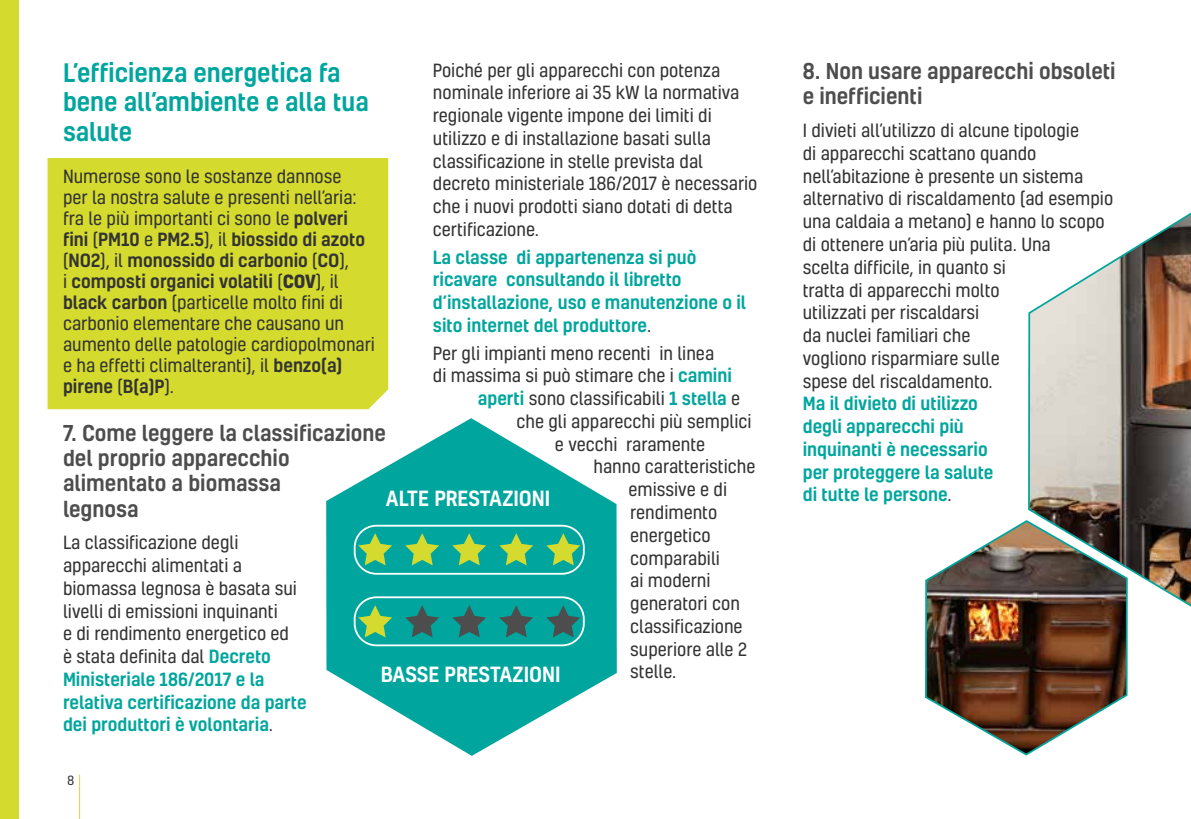
<style>
.page{position:relative;width:1191px;height:819px;background:#fff}
.page>*{position:absolute;margin:0;border:0;box-sizing:border-box;transform-origin:0 0}
.t1{font:500 24.5px/29.4px "Kelson";color:#00a69e}
.t2{font:500 21px/25.2px "Kelson";color:#4d4d4d}
.t3{font:500 20.12px "Kelson";color:#fff}
.t4{font:17.5px/22.8px "Kelson";color:#333}
.t5{font:500 17.5px/22.8px "Kelson";color:#00a69e}
.t6{font:12.25px "Kelson";color:#333}
.s1{font-weight:500}
.s2{font-weight:700}
.s3{font-weight:500;color:#00a69e}
.s4{font-weight:400;color:#333}
</style>
<div class="page">
<div style="left:48px;top:158px;width:340px;height:251px;background:#d4da2e"></div>
<img style="left:1028px;top:212px;width:163px;height:395px">
<img style="left:925px;top:519px;width:203px;height:237px">
<svg style="left:326px;top:418px;width:291px;height:337px;fill:#00a69e"></svg>
<svg style="left:358px;top:605px;width:34px;height:32px"></svg>
<svg style="left:405px;top:605px;width:34px;height:32px"></svg>
<svg style="left:452px;top:605px;width:34px;height:32px"></svg>
<svg style="left:499px;top:605px;width:34px;height:32px"></svg>
<svg style="left:546px;top:605px;width:34px;height:32px"></svg>
<svg style="left:358px;top:533px;width:34px;height:32px"></svg>
<svg style="left:405px;top:533px;width:34px;height:32px"></svg>
<svg style="left:452px;top:533px;width:34px;height:32px"></svg>
<svg style="left:499px;top:533px;width:34px;height:32px"></svg>
<svg style="left:546px;top:533px;width:34px;height:32px"></svg>
<div style="left:354px;top:524px;width:231px;height:50px;border:2px solid #fff;border-radius:22px"></div>
<div style="left:354px;top:596px;width:231px;height:50px;border:2px solid #fff;border-radius:22px"></div>
<hr style="left:79px;top:774px;width:1px;height:45px;background:#d4da2e">
<div style="left:0;top:0;width:18px;height:819px;background:#d4da2e"></div>
<h1 class="t1" style="left:63px;top:57px;width:307px">L’efficienza energetica fa bene all’ambiente e alla tua salute</h1>
<p class="t4" style="left:63px;top:165px;width:313px;line-height:21px">Numerose sono le sostanze dannose<br>per la nostra salute e presenti nell’aria: fra le più importanti ci sono le <span class="s1">polveri fini</span> (<span class="s1">PM10</span> e <span class="s1">PM2.5</span>), il <span class="s1">biossido di azoto </span>(<span class="s1">NO2</span>), il <span class="s1">monossido di carbonio</span> (<span class="s1">CO</span>),<br>i <span class="s1">composti organici volatili</span> (<span class="s2">COV</span>), il <span class="s1">black carbon</span> (particelle molto fini di carbonio elementare che causano un aumento delle patologie cardiopolmonari e ha effetti climalteranti), il <span class="s1">benzo(a) pirene</span> (<span class="s1">B(a)P</span>).</p>
<p class="t2" style="left:63px;top:420px;width:324px">7. Come leggere la classificazione del proprio apparecchio alimentato a biomassa<br>legnosa</p>
<p class="t4" style="left:63px;top:531px;width:245px">La classificazione degli apparecchi alimentati a biomassa legnosa è basata sui livelli di emissioni inquinanti<br>e di rendimento energetico ed<br>è stata definita dal <span class="s3">Decreto<br>Ministeriale 186/2017 e la relativa certificazione da parte dei produttori è volontaria</span>.</p>
<p class="t2" style="left:802px;top:58px;width:314px">8. Non usare apparecchi obsoleti e inefficienti</p>
<p class="t4" style="left:802px;top:119px;width:312px">I divieti all’utilizzo di alcune tipologie<br>di apparecchi scattano quando nell’abitazione è presente un sistema alternativo di riscaldamento (ad esempio una caldaia a metano) e hanno lo scopo di ottenere un’aria più pulita. Una<br>scelta difficile, in quanto si<br>tratta di apparecchi molto<br>utilizzati per riscaldarsi<br>da nuclei familiari che<br>vogliono risparmiare sulle<br>spese del riscaldamento.</p>
<p class="t5" style="left:802px;top:392px;width:192px">Ma il divieto di utilizzo degli apparecchi più inquinanti è necessario per proteggere la salute</p>
<p class="t4" style="left:433px;top:58px;width:326px">Poiché per gli apparecchi con potenza nominale inferiore ai 35 kW la normativa regionale vigente impone dei limiti di utilizzo e di installazione basati sulla classificazione in stelle prevista dal decreto ministeriale 186/2017 è necessario che i nuovi prodotti siano dotati di detta certificazione.</p>
<p class="t5" style="left:433px;top:245px;width:315px">La classe di appartenenza si può ricavare consultando il libretto d’installazione, uso e manutenzione o il sito internet del produttore<span class="s4">.</span></p>
<p class="t4" style="left:433px;top:341px;width:283px">Per gli impianti meno recenti in linea</p>
<p class="t4" style="left:433px;top:364px;width:301px">di massima si può stimare che i <span class="s3">camini</span></p>
<p class="t4" style="left:478px;top:387px;width:264px"><span class="s3">aperti</span> sono classificabili <span class="s3">1 stella</span> e</p>
<p class="t4" style="left:516px;top:409px;width:237px">che gli apparecchi più semplici</p>
<p class="t4" style="left:555px;top:432px;width:152px">e vecchi raramente</p>
<p class="t4" style="left:593px;top:455px;width:163px">hanno caratteristiche</p>
<p class="t4" style="left:628px;top:478px;width:100px">emissive e di</p>
<p class="t4" style="left:630px;top:500px;width:89px">rendimento</p>
<p class="t4" style="left:630px;top:523px;width:82px">energetico</p>
<p class="t4" style="left:630px;top:546px;width:91px">comparabili</p>
<p class="t4" style="left:630px;top:569px;width:82px">ai moderni</p>
<p class="t4" style="left:630px;top:591px;width:111px">generatori con</p>
<p class="t4" style="left:630px;top:614px;width:114px">classificazione</p>
<p class="t4" style="left:630px;top:637px;width:118px">superiore alle 2</p>
<p class="t4" style="left:630px;top:660px;width:47px">stelle.</p>
<p class="t3" style="left:386px;top:484px;width:166px">ALTE PRESTAZIONI</p>
<p class="t5" style="left:802px;top:483px;width:150px">di tutte le persone<span class="s4">.</span></p>
<p class="t3" style="left:381px;top:660px;width:181px">BASSE PRESTAZIONI</p>
<p class="t6" style="left:67px;top:772px;width:8px">8</p>
</div>
